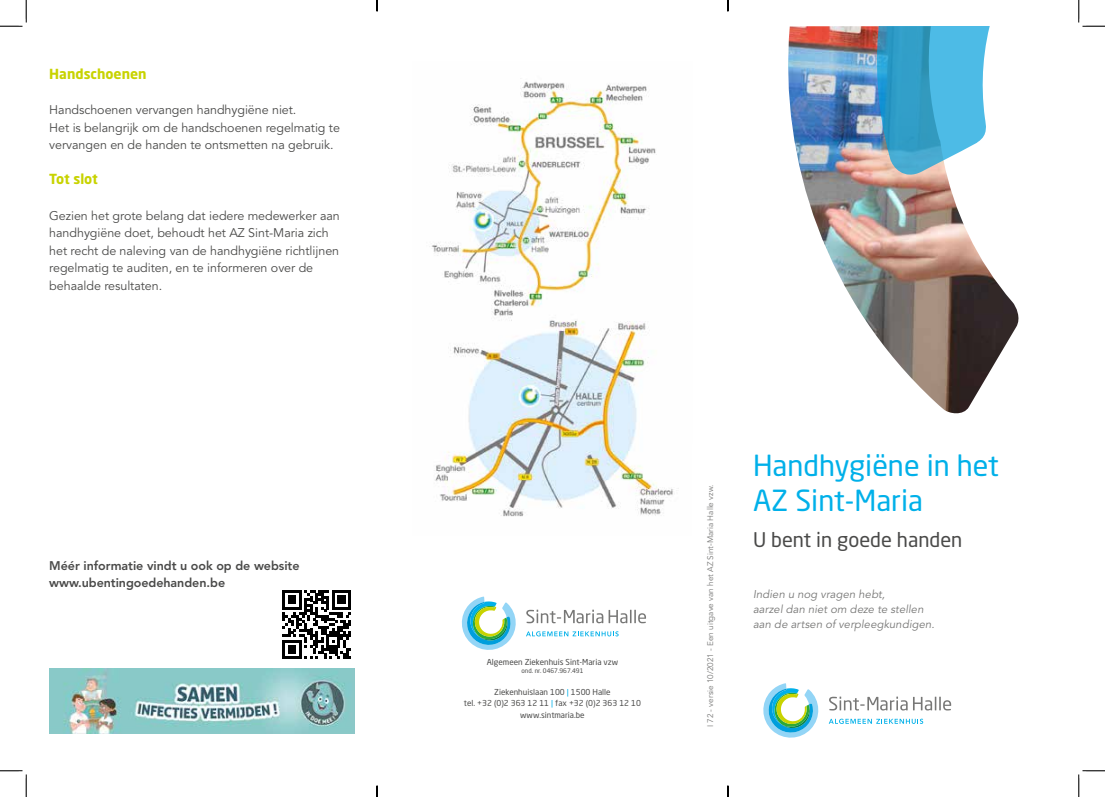
<style>
.page{position:relative;width:1105px;height:797px;background:#fff}
.page>*{position:absolute;margin:0;border:0;box-sizing:border-box;transform-origin:0 0}
.t1{font:28.75px/34.5px "Neo Sans Pro";color:#00b0e9}
.t2{font:20px "Neo Sans Pro";color:#4a4a49}
.t3{font:700 13.75px "Neo Sans Pro";color:#c8d300}
.t4{font:12.5px/17.5px "Avenir LT Std";letter-spacing:-.005em;color:#4a4a49}
.t5{font:800 12.5px/17.5px "Avenir LT Std";letter-spacing:-.005em;color:#4a4a49}
.t6{font:italic 11.25px/15px "Avenir LT Std";letter-spacing:.01em;color:#777776}
.t7{font:8.12px/11.2px "Neo Sans Pro";color:#4a4a49;text-align:center}
.t8{font:8.12px "Avenir LT Std";color:#777776}
.t9{font:6.25px "Neo Sans Pro";color:#4a4a49}
.s1{color:#00b0e9}
</style>
<div class="page">
<svg style="left:829px;top:696px;width:122px;height:14px"></svg>
<svg style="left:829px;top:718px;width:94px;height:6px"></svg>
<svg style="left:763px;top:683px;width:56px;height:54px"></svg>
<img style="left:431px;top:81px;width:248px;height:436px">
<svg style="left:526px;top:609px;width:77px;height:14px"></svg>
<svg style="left:609px;top:609px;width:37px;height:14px"></svg>
<svg style="left:526px;top:631px;width:93px;height:5px"></svg>
<svg style="left:461px;top:596px;width:55px;height:54px"></svg>
<img style="left:788px;top:26px;width:231px;height:388px">
<svg style="left:876px;top:26px;width:117px;height:150px"></svg>
<img style="left:49px;top:668px;width:305px;height:65px">
<svg style="left:282px;top:590px;width:69px;height:69px"></svg>
<svg style="left:0;top:0;width:27px;height:27px"></svg>
<svg style="left:0;top:770px;width:27px;height:27px"></svg>
<svg style="left:1078px;top:0;width:27px;height:27px"></svg>
<svg style="left:1078px;top:770px;width:27px;height:27px"></svg>
<svg style="left:376px;top:0;width:2px;height:11px"></svg>
<svg style="left:376px;top:785px;width:2px;height:12px"></svg>
<svg style="left:727px;top:0;width:2px;height:11px"></svg>
<svg style="left:727px;top:785px;width:2px;height:12px"></svg>
<p class="t3" style="left:49px;top:65px;width:99px">Handschoenen</p>
<p class="t4" style="left:49px;top:102px;width:292px">Handschoenen vervangen handhygiëne niet.<br>Het is belangrijk om de handschoenen regelmatig te vervangen en de handen te ontsmetten na gebruik.</p>
<p class="t3" style="left:49px;top:170px;width:50px">Tot slot</p>
<p class="t4" style="left:49px;top:207px;width:292px">Gezien het grote belang dat iedere medewerker aan handhygiëne doet, behoudt het AZ Sint-Maria zich het recht de naleving van de handhygiëne richtlijnen regelmatig te auditen, en te informeren over de behaalde resultaten.</p>
<p class="t5" style="left:49px;top:556px;width:252px">Méér informatie vindt u ook op de website www.ubentingoedehanden.be</p>
<p class="t7" style="left:487px;top:656px;width:133px">Algemeen Ziekenhuis Sint-Maria vzw</p>
<p class="t9" style="left:521px;top:666px;width:63px">ond. nr. 0467.967.491</p>
<p class="t7" style="left:464px;top:686px;width:179px">Ziekenhuislaan 100 <span class="s1">|</span> 1500 Halle<br>tel. +32 (0)2 363 12 11 <span class="s1">|</span> fax +32 (0)2 363 12 10 www.sintmaria.be</p>
<p class="t8" style="left:706px;top:727px;width:244px;rotate:-90deg">I 72 - versie 10/2021 - Een uitgave van het AZ Sint-Maria Halle vzw.</p>
<h1 class="t1" style="left:753px;top:448px;width:247px">Handhygiëne in het<br>AZ Sint-Maria</h1>
<h2 class="t2" style="left:753px;top:527px;width:211px">U bent in goede handen</h2>
<p class="t6" style="left:753px;top:586px;width:183px">Indien u nog vragen hebt,<br>aarzel dan niet om deze te stellen aan de artsen of verpleegkundigen.</p>
</div>
